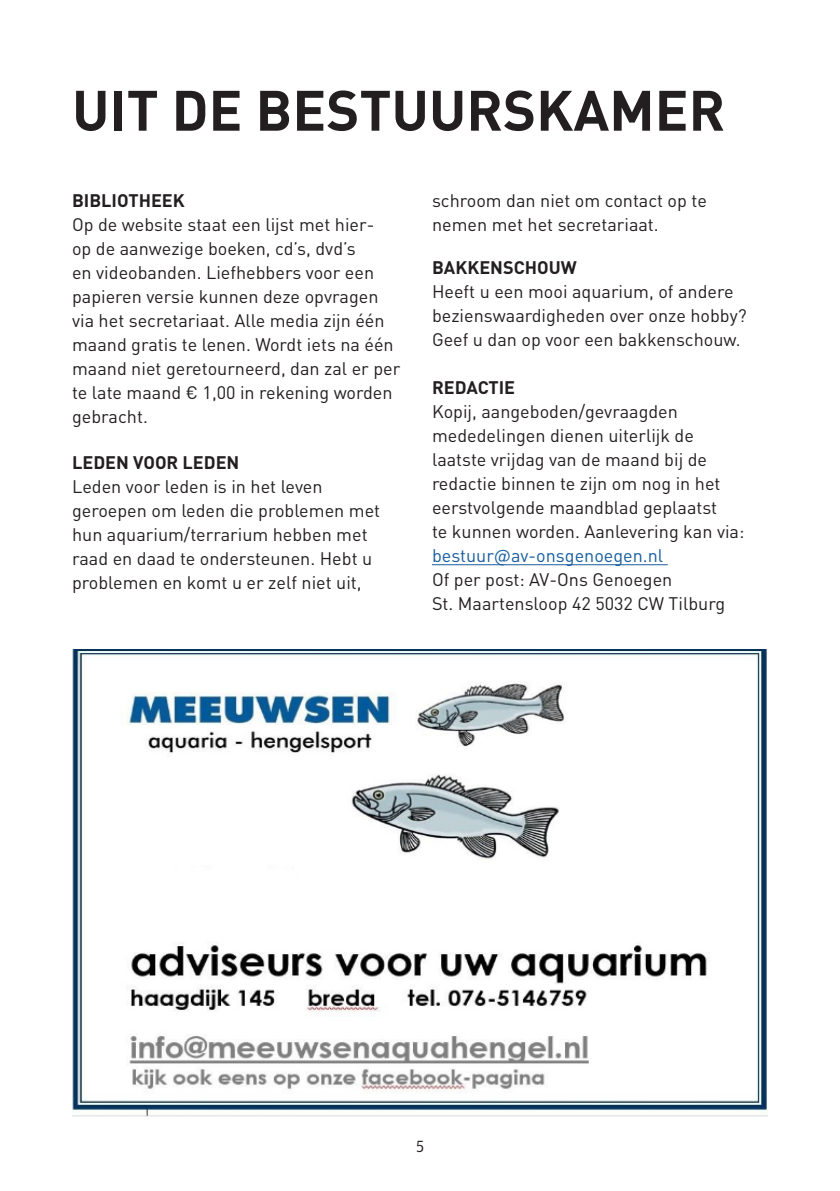
<style>
.page{position:relative;width:840px;height:1191px;background:#fff}
.page>*{position:absolute;margin:0;border:0;box-sizing:border-box;transform-origin:0 0}
.t1{font:700 56px "DIN Pro";color:#231f20}
.t2{font:18px/24px "DIN Pro";color:#231f20}
.t3{font:700 18px "DIN Pro";color:#231f20}
.t4{font:16px "Centrale Sans Cnd";color:#231f20}
.s1{color:#175d9e}
</style>
<div class="page">
<img style="left:72px;top:649px;width:695px;height:468px">
<hr style="left:432px;top:564px;width:235px;height:1px;background:#175d9e">
<p class="t1" style="left:72px;top:72px;width:654px">UIT DE BESTUURSKAMER</p>
<p class="t3" style="left:72px;top:188px;width:114px">BIBLIOTHEEK</p>
<p class="t2" style="left:72px;top:212px;width:329px">Op de website staat een lijst met hier-<br>op de aanwezige boeken, cd’s, dvd’s<br>en videobanden. Liefhebbers voor een papieren versie kunnen deze opvragen via het secretariaat. Alle media zijn één maand gratis te lenen. Wordt iets na één maand niet geretourneerd, dan zal er per te late maand € 1,00 in rekening worden gebracht.</p>
<p class="t3" style="left:72px;top:450px;width:169px">LEDEN VOOR LEDEN</p>
<p class="t2" style="left:72px;top:473px;width:309px">Leden voor leden is in het leven geroepen om leden die problemen met hun aquarium/terrarium hebben met raad en daad te ondersteunen. Hebt u problemen en komt u er zelf niet uit,</p>
<p class="t2" style="left:432px;top:188px;width:276px">schroom dan niet om contact op te nemen met het secretariaat.</p>
<p class="t3" style="left:432px;top:255px;width:146px">BAKKENSCHOUW</p>
<p class="t2" style="left:432px;top:279px;width:316px">Heeft u een mooi aquarium, of andere bezienswaardigheden over onze hobby?<br>Geef u dan op voor een bakkenschouw.</p>
<p class="t3" style="left:432px;top:375px;width:85px">REDACTIE</p>
<p class="t2" style="left:432px;top:399px;width:314px">Kopij, aangeboden/gevraagden mededelingen dienen uiterlijk de laatste vrijdag van de maand bij de redactie binnen te zijn om nog in het eerstvolgende maandblad geplaatst<br>te kunnen worden. Aanlevering kan via: <span class="s1">bestuur@av-onsgenoegen.nl<br></span>Of per post: AV-Ons Genoegen<br>St. Maartensloop 42 5032 CW Tilburg</p>
<p class="t4" style="left:416px;top:1137px;width:9px">5</p>
</div>
